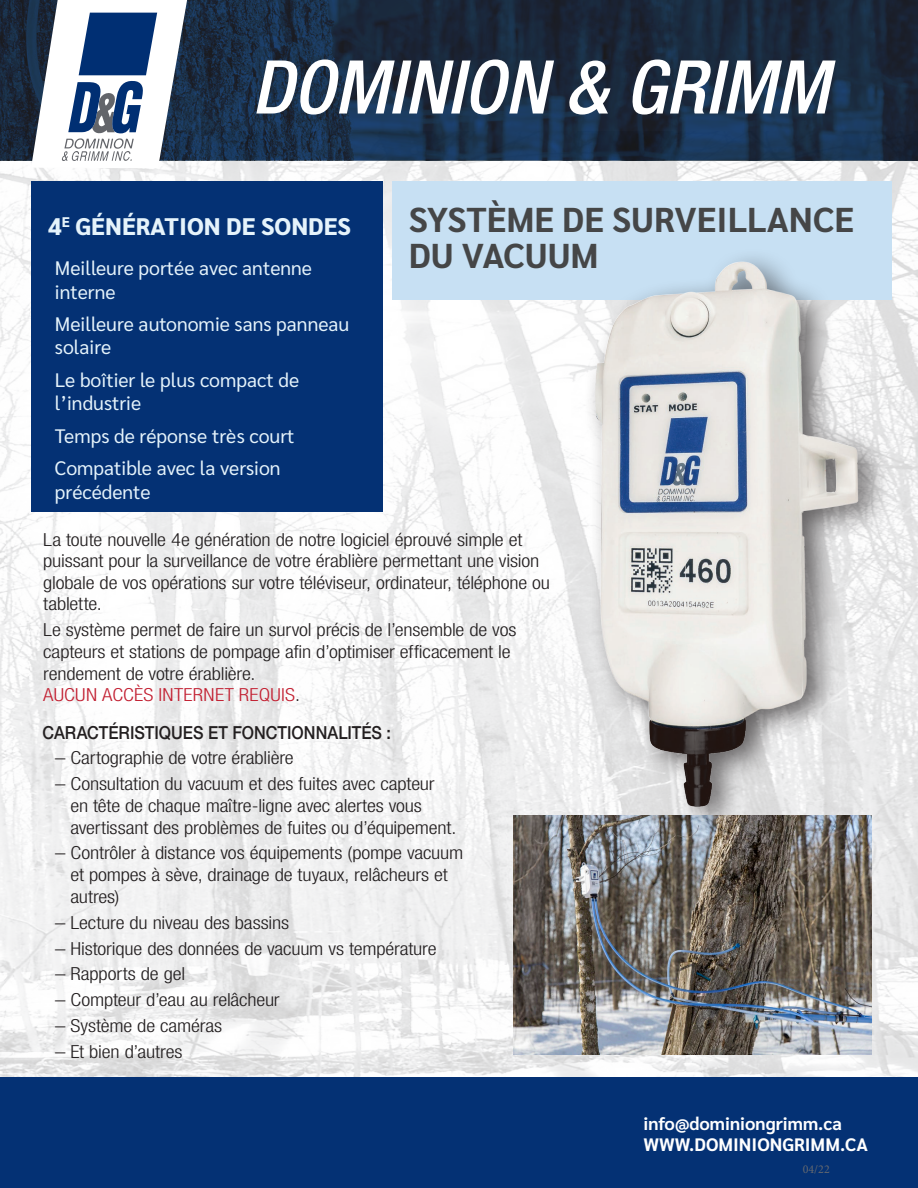
<style>
.page{position:relative;width:918px;height:1188px;background:#fff}
.page>*{position:absolute;margin:0;border:0;box-sizing:border-box;transform-origin:0 0}
.t1{font:italic 500 condensed 74.25px "Helvetica Neue LT Pro";color:#fff}
.t2{font:700 34.5px "Sarabun";color:#454647}
.t3{font:800 24px "Sarabun";color:#e5f3fb}
.t4{font:19.5px/32.4px "Sarabun";color:#e5f3fb}
.t5{font:300 condensed 18px/21.6px "Helvetica Neue LT Pro";letter-spacing:-.01em;color:#231f20;scale:1.15 1}
.t6{font:700 18px/21.6px "Sarabun";color:#fff}
.t7{font:500 18px "Helvetica Neue LT Pro";color:#231f20;scale:.9 1}
.t8{font:12px "Minion Pro";color:#64686f}
.s1{color:#c21f31}
</style>
<div class="page">
<img style="left:0;top:161px;width:918px;height:916px">
<div style="left:0;top:1077px;width:918px;height:111px;background:#043174"></div>
<div style="left:31px;top:181px;width:352px;height:330px;background:#043174"></div>
<div style="left:392px;top:181px;width:500px;height:119px;background:#c7e0f3"></div>
<svg style="left:0;top:0;width:918px;height:161px;background:#1a2c43"></svg>
<svg style="left:31px;top:0;width:163px;height:168px"></svg>
<img style="left:513px;top:815px;width:359px;height:239px">
<div style="left:583px;top:247px;width:309px;height:590px;background:#231f20;opacity:.66"></div>
<img style="left:568px;top:248px;width:296px;height:579px">
<h1 class="t1" style="left:252px;top:43px;width:579px">DOMINION &amp; GRIMM</h1>
<h3 class="t3" style="left:48px;top:213px;width:304px">4<sup>E</sup> GÉNÉRATION DE SONDES</h3>
<p class="t4" style="left:55px;top:252px;width:259px">Meilleure portée avec antenne</p>
<h2 class="t2" style="left:409px;top:199px;width:447px">SYSTÈME DE SURVEILLANCE</h2>
<h2 class="t2" style="left:409px;top:235px;width:191px">DU VACUUM</h2>
<p class="t4" style="left:55px;top:276px;width:296px">interne<br>Meilleure autonomie sans panneau</p>
<p class="t4" style="left:55px;top:332px;width:246px">solaire<br>Le boîtier le plus compact de</p>
<p class="t4" style="left:55px;top:387px;width:241px">l’industrie<br>Temps de réponse très court<br>Compatible avec la version</p>
<p class="t4" style="left:55px;top:476px;width:97px">précédente</p>
<p class="t5" style="left:43px;top:528px;width:442px">La toute nouvelle 4e génération de notre logiciel éprouvé simple et puissant pour la surveillance de votre érablière permettant une vision globale de vos opérations sur votre téléviseur, ordinateur, téléphone ou tablette.</p>
<p class="t5" style="left:43px;top:619px;width:413px">Le système permet de faire un survol précis de l’ensemble de vos capteurs et stations de pompage afin d’optimiser efficacement le rendement de votre érablière.<br><span class="s1">AUCUN ACCÈS INTERNET REQUIS</span>.</p>
<p class="t7" style="left:43px;top:721px;width:389px">CARACTÉRISTIQUES ET FONCTIONNALITÉS :</p>
<p class="t5" style="left:55px;top:747px;width:209px">– Cartographie de votre érablière</p>
<p class="t5" style="left:70px;top:773px;width:337px;text-indent:-15px">– Consultation du vacuum et des fuites avec capteur en tête de chaque maître-ligne avec alertes vous avertissant des problèmes de fuites ou d’équipement.</p>
<p class="t5" style="left:70px;top:842px;width:343px;text-indent:-15px">– Contrôler à distance vos équipements (pompe vacuum et pompes à sève, drainage de tuyaux, relâcheurs et autres)</p>
<p class="t5" style="left:55px;top:911px;width:205px">– Lecture du niveau des bassins</p>
<p class="t5" style="left:55px;top:937px;width:333px">– Historique des données de vacuum vs température</p>
<p class="t5" style="left:55px;top:963px;width:115px">– Rapports de gel</p>
<p class="t5" style="left:55px;top:989px;width:197px">– Compteur d’eau au relâcheur</p>
<p class="t5" style="left:55px;top:1015px;width:147px">– Système de caméras</p>
<p class="t5" style="left:55px;top:1041px;width:112px">– Et bien d’autres</p>
<p class="t6" style="left:644px;top:1113px;width:226px">info@dominiongrimm.ca<br>WWW.DOMINIONGRIMM.CA</p>
<p class="t8" style="left:803px;top:1161px;width:29px">04/22</p>
</div>
